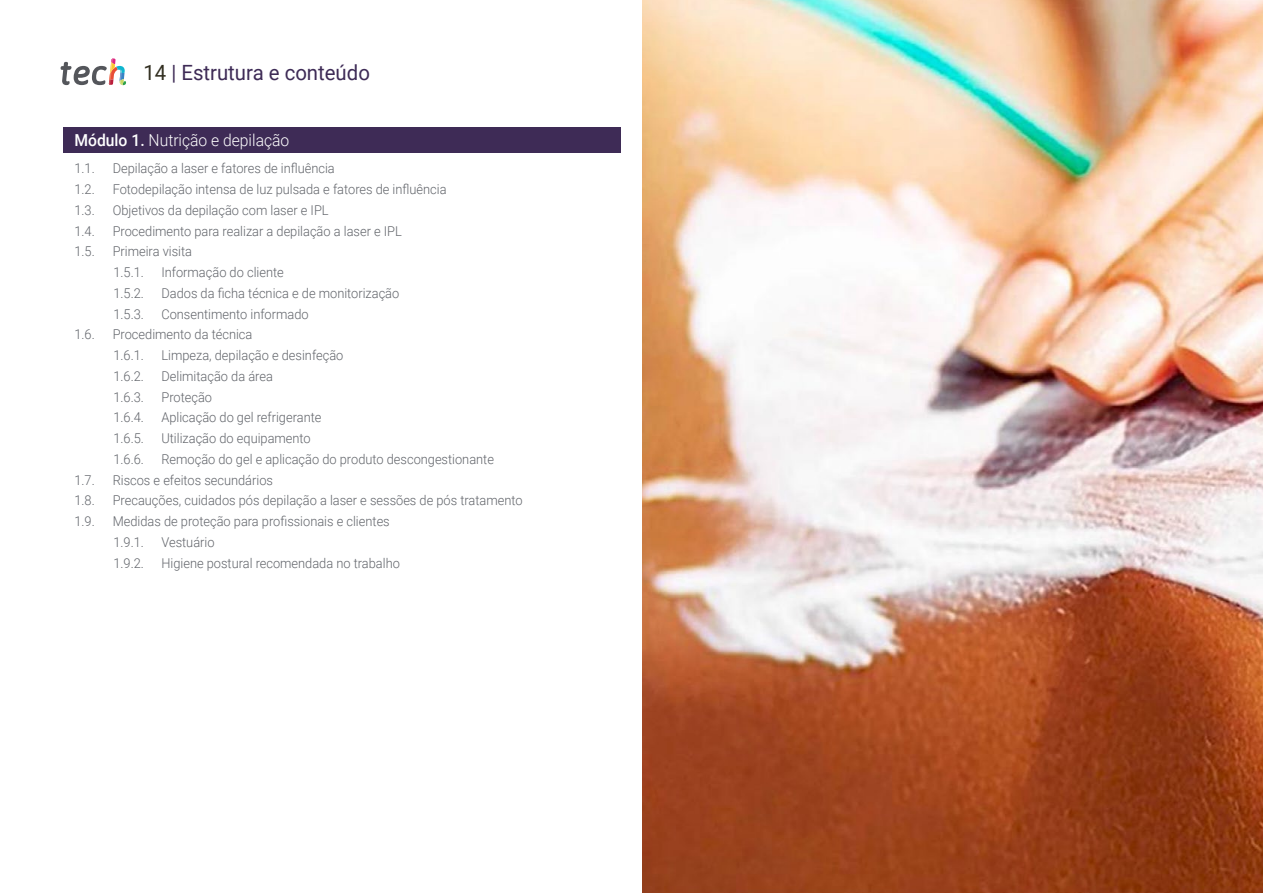
<style>
.page{position:relative;width:1263px;height:893px;background:#fff}
.page>*{position:absolute;margin:0;border:0;box-sizing:border-box;transform-origin:0 0}
.t1{font:21px "Roboto";color:#3e2b56}
.t2{font:300 16.5px "Roboto";color:#fff;scale:.95 1}
.t3{font:300 13.5px/20.7px "Roboto";color:#61646a;scale:.95 1}
.s1{color:#312e20}
.s2{font-weight:500}
</style>
<div class="page">
<svg style="left:61px;top:58px;width:65px;height:28px"></svg>
<div style="left:63px;top:128px;width:558px;height:25px;background:#3e2b56"></div>
<img style="left:642px;top:0;width:621px;height:893px">
<h1 class="t1" style="left:144px;top:57px;width:228px"><span class="s1">14</span> | Estrutura e conteúdo</h1>
<p class="t2" style="left:74px;top:129px;width:228px"><span class="s2">Módulo 1.</span> Nutrição e depilação</p>
<p class="t3" style="left:74px;top:158px;width:23px">1.1.</p>
<p class="t3" style="left:113px;top:158px;width:235px">Depilação a laser e fatores de influência</p>
<p class="t3" style="left:74px;top:179px;width:23px">1.2.</p>
<p class="t3" style="left:113px;top:179px;width:353px">Fotodepilação intensa de luz pulsada e fatores de influência</p>
<p class="t3" style="left:74px;top:199px;width:23px">1.3.</p>
<p class="t3" style="left:113px;top:199px;width:229px">Objetivos da depilação com laser e IPL</p>
<p class="t3" style="left:74px;top:220px;width:23px">1.4.</p>
<p class="t3" style="left:113px;top:220px;width:306px">Procedimento para realizar a depilação a laser e IPL</p>
<p class="t3" style="left:74px;top:241px;width:23px">1.5.</p>
<p class="t3" style="left:113px;top:241px;width:85px">Primeira visita<br>1.5.1.</p>
<p class="t3" style="left:161px;top:262px;width:130px">Informação do cliente</p>
<p class="t3" style="left:113px;top:282px;width:34px">1.5.2.</p>
<p class="t3" style="left:161px;top:282px;width:252px">Dados da ficha técnica e de monitorização</p>
<p class="t3" style="left:113px;top:303px;width:34px">1.5.3.</p>
<p class="t3" style="left:161px;top:303px;width:156px">Consentimento informado</p>
<p class="t3" style="left:74px;top:324px;width:23px">1.6.</p>
<p class="t3" style="left:113px;top:324px;width:149px">Procedimento da técnica<br>1.6.1.</p>
<p class="t3" style="left:161px;top:345px;width:193px">Limpeza, depilação e desinfeção</p>
<p class="t3" style="left:113px;top:365px;width:34px">1.6.2.</p>
<p class="t3" style="left:161px;top:365px;width:119px">Delimitação da área</p>
<p class="t3" style="left:113px;top:386px;width:34px">1.6.3.</p>
<p class="t3" style="left:161px;top:386px;width:55px">Proteção</p>
<p class="t3" style="left:113px;top:407px;width:34px">1.6.4.</p>
<p class="t3" style="left:161px;top:407px;width:170px">Aplicação do gel refrigerante</p>
<p class="t3" style="left:113px;top:428px;width:34px">1.6.5.</p>
<p class="t3" style="left:161px;top:428px;width:159px">Utilização do equipamento</p>
<p class="t3" style="left:113px;top:448px;width:34px">1.6.6.</p>
<p class="t3" style="left:161px;top:448px;width:352px">Remoção do gel e aplicação do produto descongestionante</p>
<p class="t3" style="left:74px;top:469px;width:23px">1.7.</p>
<p class="t3" style="left:113px;top:469px;width:170px">Riscos e efeitos secundários</p>
<p class="t3" style="left:74px;top:490px;width:23px">1.8.</p>
<p class="t3" style="left:113px;top:490px;width:433px">Precauções, cuidados pós depilação a laser e sessões de pós tratamento</p>
<p class="t3" style="left:74px;top:511px;width:23px">1.9.</p>
<p class="t3" style="left:113px;top:511px;width:293px">Medidas de proteção para profissionais e clientes<br>1.9.1.</p>
<p class="t3" style="left:161px;top:531px;width:57px">Vestuário</p>
<p class="t3" style="left:113px;top:552px;width:34px">1.9.2.</p>
<p class="t3" style="left:161px;top:552px;width:253px">Higiene postural recomendada no trabalho</p>
</div>
